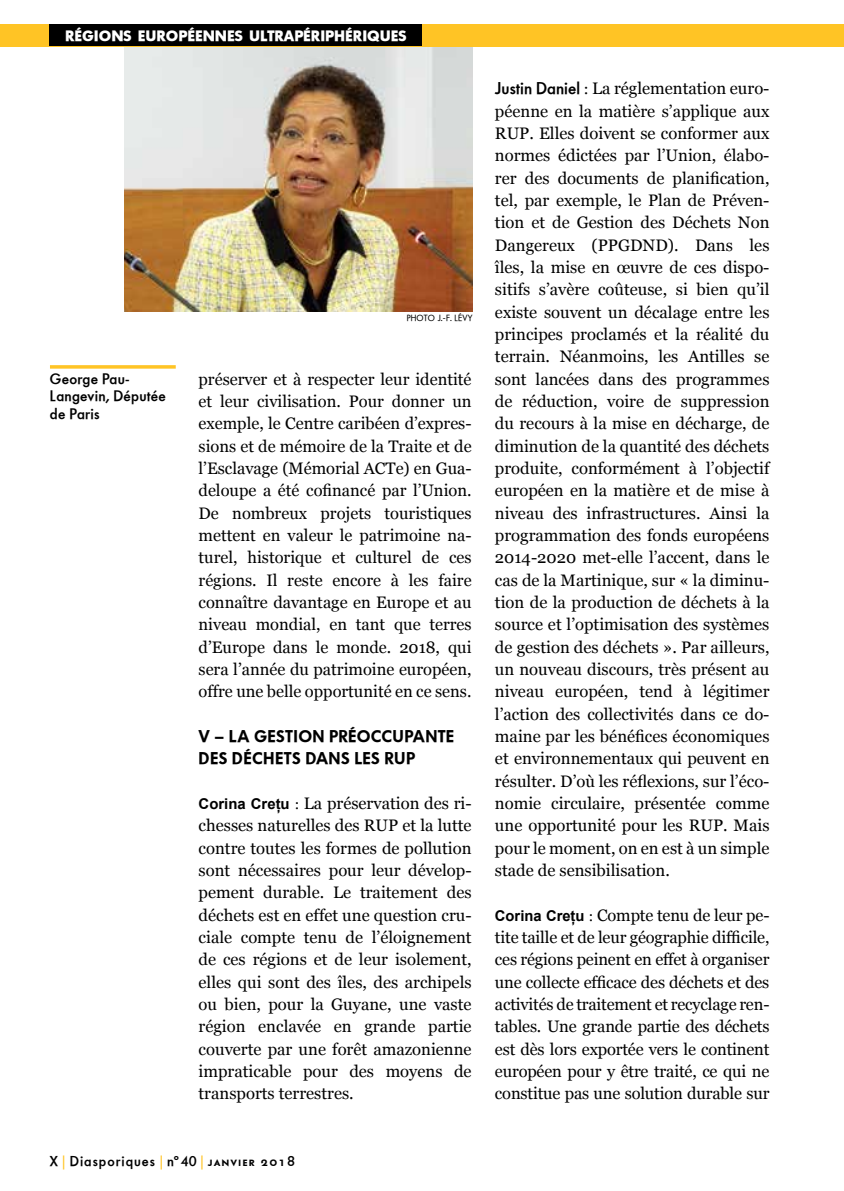
<style>
.page{position:relative;width:844px;height:1191px;background:#fff}
.page>*{position:absolute;margin:0;border:0;box-sizing:border-box;transform-origin:0 0}
.t1{font:16.62px/22.4px "Georgia";color:#000;text-align:justify}
.t2{font:16.62px/22.4px "Futura Serie BQ Demi Bold SC";letter-spacing:.02em;color:#000}
.t3{font:14.88px/17.8px "Futura Serie BQ Medium";letter-spacing:.015em;color:#000}
.t4{font:14.7px "Futura Serie BQ Bold";color:#fff}
.t5{font:14px "Futura Serie BQ Medium";letter-spacing:.07em;color:#000}
.t6{font:8.75px "Futura Serie BQ Book";letter-spacing:.02em;color:#000}
.s1{font-family:"Arial";font-weight:700;font-size:14.88px}
.s2{font-family:"Futura Serie BQ Medium";font-size:15.75px}
.s3{font-family:"Futura Serie BQ Book";color:#ffc425}
.s4{font-family:"Futura Serie BQ Medium SC"}
.s5{font-family:"Futura Serie BQ Medium"}
</style>
<div class="page">
<div style="left:0;top:25px;width:843px;height:22px;background:#ffc425"></div>
<svg style="left:843px;top:25px;width:1px;height:22px"></svg>
<div style="left:50px;top:25px;width:372px;height:21px;background:#000"></div>
<img style="left:125px;top:47px;width:347px;height:264px">
<svg style="left:50px;top:365px;width:126px;height:4px"></svg>
<p class="t4" style="left:65px;top:27px;width:343px">RÉGIONS EUROPÉENNES ULTRAPÉRIPHÉRIQUES</p>
<p class="t3" style="left:50px;top:370px;width:117px">George Pau-<br>Langevin, Députée de Paris</p>
<p class="t6" style="left:406px;top:313px;width:67px">PHOTO J.-F. LÉVY</p>
<p class="t1" style="left:198px;top:367px;width:274px">préserver et à respecter leur identité et leur civilisation. Pour donner un exemple, le Centre caribéen d’expres&shy;sions et de mémoire de la Traite et de l’Esclavage (Mémorial ACTe) en Gua&shy;deloupe a été cofinancé par l’Union.<br>De nombreux projets touristiques mettent en valeur le patrimoine na&shy;turel, historique et culturel de ces régions. Il reste encore à les faire connaître davantage en Europe et au niveau mondial, en tant que terres d’Europe dans le monde. 2018, qui sera l’année du patrimoine européen, offre une belle opportunité en ce sens.</p>
<p class="t2" style="left:198px;top:725px;width:257px">V – LA GESTION PRÉOCCUPANTE<br>DES DÉCHETS DANS LES RUP</p>
<p class="t1" style="left:198px;top:792px;width:274px"><span class="s1">Corina Creţu</span> <span class="s2">:</span> La préservation des ri&shy;chesses naturelles des RUP et la lutte contre toutes les formes de pollution sont nécessaires pour leur dévelop&shy;pement durable. Le traitement des déchets est en effet une question cru&shy;ciale compte tenu de l’éloignement de ces régions et de leur isolement, elles qui sont des îles, des archipels ou bien, pour la Guyane, une vaste région enclavée en grande partie couverte par une forêt amazonienne impraticable pour des moyens de transports terrestres.</p>
<p class="t5" style="left:50px;top:1153px;width:247px">X <span class="s3">|</span> Diasporiques <span class="s3">|</span> nº40 <span class="s3">|</span> <span class="s4">janvier 2018</span></p>
<p class="t1" style="left:495px;top:77px;width:276px"><span class="s5">Justin Daniel :</span> La réglementation euro&shy;péenne en la matière s’applique aux RUP. Elles doivent se conformer aux normes édictées par l’Union, élabo&shy;rer des documents de planification, tel, par exemple, le Plan de Préven&shy;tion et de Gestion des Déchets Non Dangereux (PPGDND). Dans les îles, la mise en œuvre de ces dispo&shy;sitifs s’avère coûteuse, si bien qu’il existe souvent un décalage entre les principes proclamés et la réalité du terrain. Néanmoins, les Antilles se sont lancées dans des programmes de réduction, voire de suppression du recours à la mise en décharge, de diminution de la quantité des déchets produite, conformément à l’objectif européen en la matière et de mise à niveau des infrastructures. Ainsi la programmation des fonds européens 2014-2020 met-elle l’accent, dans le cas de la Martinique, sur « la diminu&shy;tion de la production de déchets à la source et l’optimisation des systèmes de gestion des déchets ». Par ailleurs, un nouveau discours, très présent au niveau européen, tend à légitimer l’action des collectivités dans ce do&shy;maine par les bénéfices économiques et environnementaux qui peuvent en résulter. D’où les réflexions, sur l’éco&shy;nomie circulaire, présentée comme une opportunité pour les RUP. Mais pour le moment, on en est à un simple stade de sensibilisation.</p>
<p class="t1" style="left:495px;top:903px;width:276px"><span class="s1">Corina Creţu</span> <span class="s2">:</span> Compte tenu de leur pe&shy;tite taille et de leur géographie difficile, ces régions peinent en effet à organiser une collecte efficace des déchets et des activités de traitement et recyclage ren&shy;tables. Une grande partie des déchets est dès lors exportée vers le continent européen pour y être traité, ce qui ne constitue pas une solution durable sur</p>
</div>
